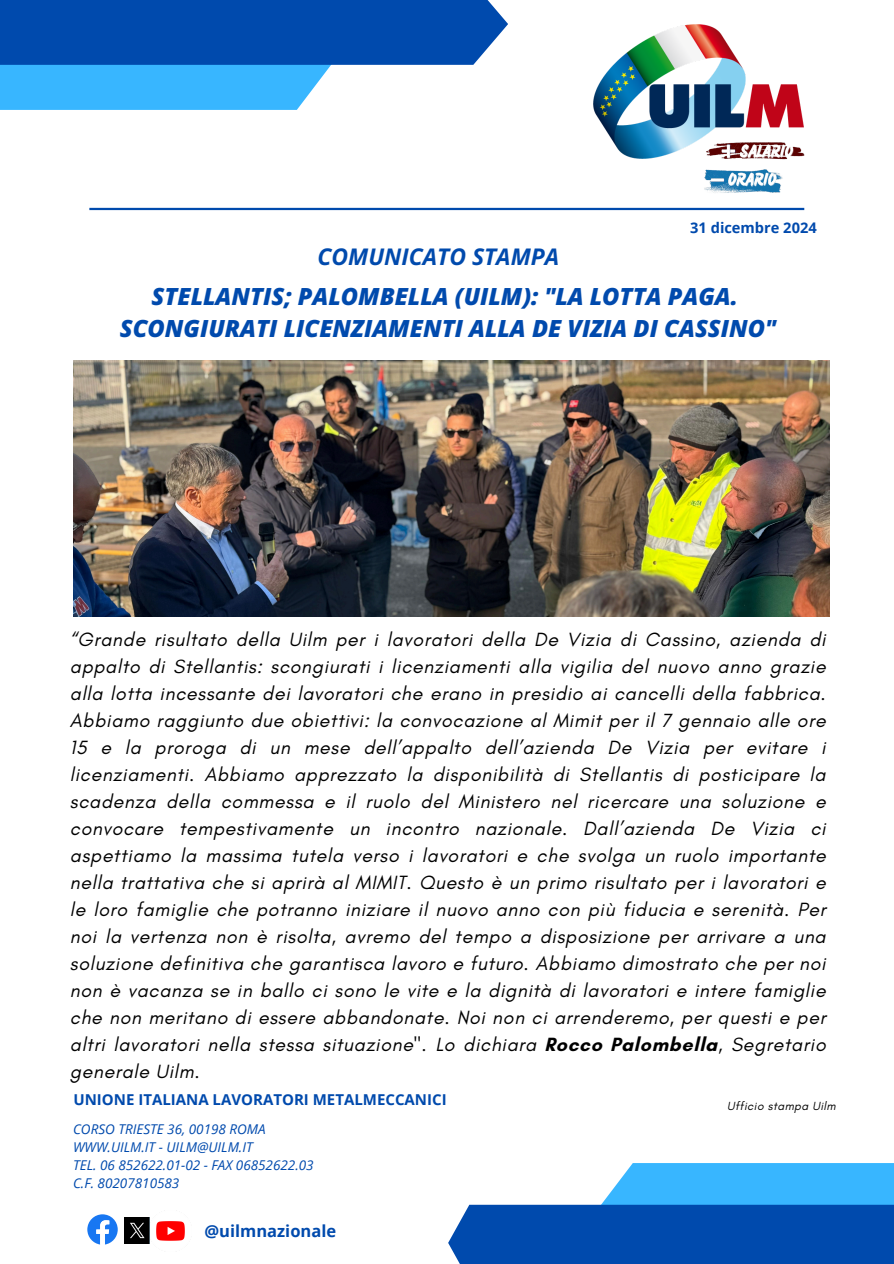
<style>
.page{position:relative;width:894px;height:1264px;background:#fff}
.page>*{position:absolute;margin:0;border:0;box-sizing:border-box;transform-origin:0 0}
.t1{font:italic 800 23.55px/32.4px "Open Sans";color:#004aad;text-align:center}
.t2{font:italic 700 22.95px "Open Sans";color:#004aad}
.t3{font:italic 19.5px/27px "Glacial Indifference";letter-spacing:.035em;color:#000;text-align:justify}
.t4{font:700 16.5px "Open Sans";color:#004aad}
.t5{font:700 15px "Open Sans";color:#004aad}
.t6{font:700 14.55px "Open Sans";color:#004aad}
.t7{font:italic 13.5px/18px "Open Sans";color:#004aad}
.t8{font:italic 12px "Glacial Indifference";letter-spacing:.035em;color:#000}
.s1{font-weight:700;font-style:normal}
</style>
<div class="page">
<img style="left:73px;top:360px;width:756px;height:257px">
<hr style="left:89px;top:208px;width:715px;height:2px;background:#004aad">
<svg style="left:0;top:0;width:508px;height:110px"></svg>
<div style="left:593px;top:1162px;width:300px;height:101px;background:#38b6ff"></div>
<div style="left:448px;top:1204px;width:445px;height:59px;background:#004aad"></div>
<img style="left:593px;top:24px;width:210px;height:134px">
<svg style="left:87px;top:1214px;width:31px;height:30px"></svg>
<img style="left:149px;top:1217px;width:36px;height:27px">
<img style="left:125px;top:1217px;width:24px;height:26px">
<img style="left:700px;top:132px;width:105px;height:61px">
<p class="t2" style="left:317px;top:240px;width:243px">COMUNICATO STAMPA</p>
<p class="t6" style="left:690px;top:218px;width:128px">31 dicembre 2024</p>
<p class="t1" style="left:120px;top:279px;width:657px">STELLANTIS; PALOMBELLA (UILM): "LA LOTTA PAGA.<br>SCONGIURATI LICENZIAMENTI ALLA DE VIZIA DI CASSINO"</p>
<h1 class="t3" style="left:70px;top:625px;width:757px">“Grande risultato della Uilm per i lavoratori della De Vizia di Cassino, azienda di appalto di Stellantis: scongiurati i licenziamenti alla vigilia del nuovo anno grazie alla lotta incessante dei lavoratori che erano in presidio ai cancelli della fabbrica.<br>Abbiamo raggiunto due obiettivi: la convocazione al Mimit per il 7 gennaio alle ore 15 e la proroga di un mese dell’appalto dell’azienda De Vizia per evitare i licenziamenti. Abbiamo apprezzato la disponibilità di Stellantis di posticipare la scadenza della commessa e il ruolo del Ministero nel ricercare una soluzione e convocare tempestivamente un incontro nazionale. Dall’azienda De Vizia ci aspettiamo la massima tutela verso i lavoratori e che svolga un ruolo importante nella trattativa che si aprirà al MIMIT. Questo è un primo risultato per i lavoratori e le loro famiglie che potranno iniziare il nuovo anno con più fiducia e serenità. Per noi la vertenza non è risolta, avremo del tempo a disposizione per arrivare a una soluzione definitiva che garantisca lavoro e futuro. Abbiamo dimostrato che per noi non è vacanza se in ballo ci sono le vite e la dignità di lavoratori e intere famiglie che non meritano di essere abbandonate. Noi non ci arrenderemo, per questi e per altri lavoratori nella stessa situazione". Lo dichiara <span class="s1">Rocco Palombella</span>, Segretario generale Uilm.</h1>
<h1 class="t8" style="left:726px;top:1099px;width:110px">Ufficio stampa Uilm</h1>
<h6 class="t5" style="left:73px;top:1089px;width:374px">UNIONE ITALIANA LAVORATORI METALMECCANICI</h6>
<h2 class="t7" style="left:73px;top:1119px;width:242px">CORSO TRIESTE 36, 00198 ROMA<br>WWW.UILM.IT - UILM@UILM.IT<br>TEL. 06 852622.01-02 - FAX 06852622.03<br>C.F. 80207810583</h2>
<p class="t4" style="left:204px;top:1219px;width:133px">@uilmnazionale</p>
</div>
